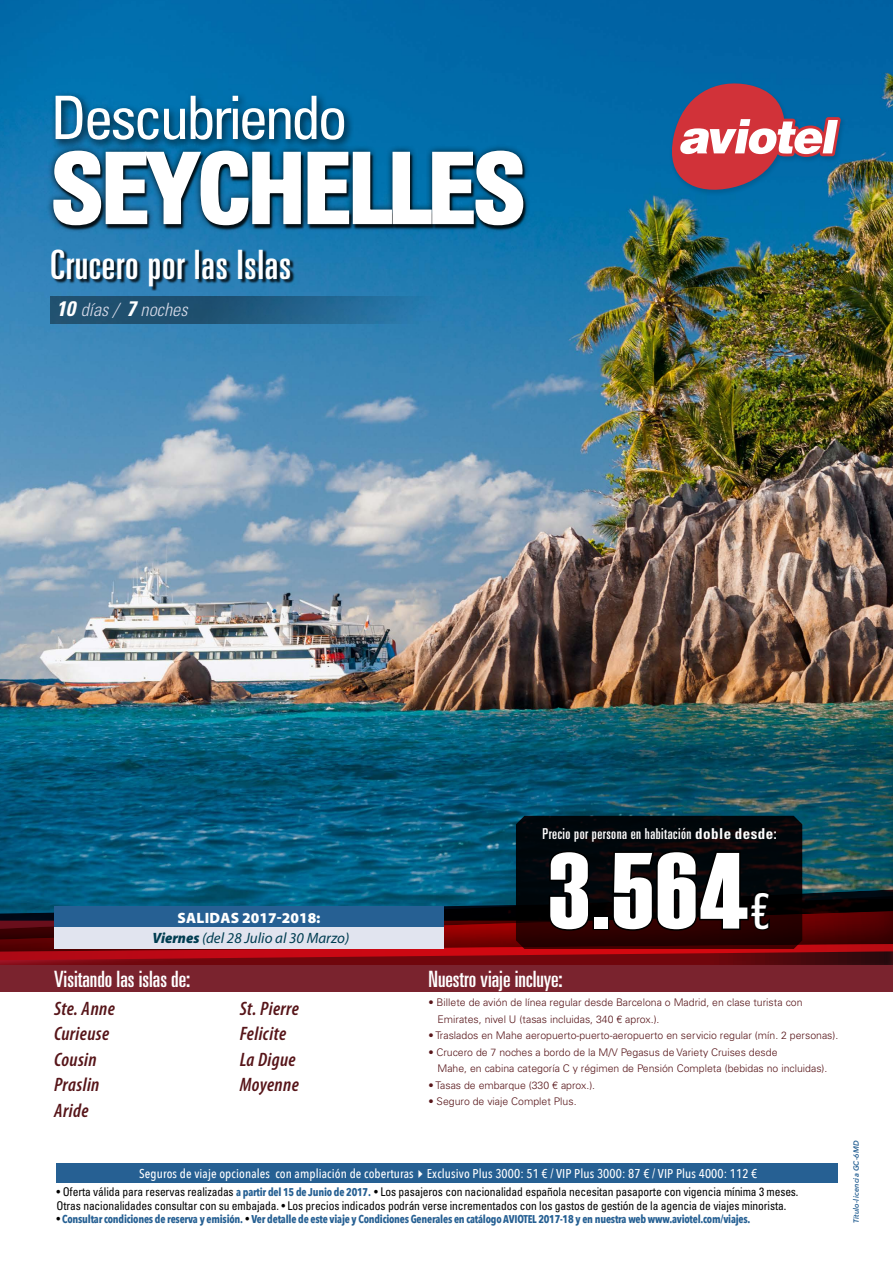
<style>
.page{position:relative;width:893px;height:1263px;background:#fff}
.page>*{position:absolute;margin:0;border:0;box-sizing:border-box;transform-origin:0 0}
.t1{font:108px "Haettenschweiler";color:#fff}
.t2{font:700 condensed 96px "Univers LT Std";letter-spacing:-.03em;color:#fff}
.t3{font:condensed 60px "Univers LT Std";letter-spacing:-.06em;color:#fff}
.t4{font:ultra-condensed 40.5px "Univers LT Std";letter-spacing:.02em;color:#fff}
.t5{font:ultra-condensed 22.5px "Univers LT Std";color:#fff}
.t6{font:italic 600 condensed 19.5px/25.5px "Myriad Pro";letter-spacing:.02em;color:#571519}
.t7{font:italic 300 condensed 18.3px "Univers LT Std";color:#d7dbe9}
.t8{font:italic 15px/20.4px "Myriad Pro";color:#003d51;text-align:center}
.t9{font:ultra-condensed 15px "Univers LT Std";letter-spacing:.03em;color:#fff}
.t10{font:500 12.75px "Avenir Next Condensed";letter-spacing:.01em;color:#fff}
.t11{font:condensed 12px/13.5px "Univers LT Std";letter-spacing:-.01em;color:#000;scale:.96 1}
.t12{font:700 11.25px "Avenir Next Condensed";letter-spacing:-.02em;color:#266093;scale:.96 1}
.t13{font:300 10.5px/16.5px "Univers LT Std";color:#571519}
.t14{font:italic 600 7.5px "Avenir Next";letter-spacing:.02em;color:#266093}
.s1{font-weight:700;font-size:21px;color:#fff}
.s2{font-weight:900;font-style:normal;color:#fff}
.s3{font-weight:900;font-stretch:semi-condensed}
.s4{font-weight:700;font-stretch:condensed}
.s5{font-family:"Univers LT Std";font-stretch:ultra-condensed;font-size:49.5px}
.s6{font-family:"Avenir Next Condensed";font-weight:700;font-stretch:normal;font-size:11.25px;color:#266093}
.s7{font-family:"Univers LT Std";font-weight:400;font-stretch:condensed;font-size:12px;color:#000}
</style>
<div class="page">
<div style="left:0;top:0;width:893px;height:940px;background:#000;opacity:.4"></div>
<div style="left:0;top:877px;width:893px;height:75px;background:#000;opacity:.6"></div>
<div style="left:0;top:906px;width:893px;height:82px;background:#000;opacity:.9"></div>
<svg style="left:0;top:895px;width:893px;height:66px;background:#571823"></svg>
<div style="left:51px;top:91px;width:304px;height:60px;background:#000;opacity:.75"></div>
<div style="left:46px;top:143px;width:485px;height:90px;background:#000;opacity:.8"></div>
<svg style="left:52px;top:149px;width:473px;height:78px"></svg>
<div style="left:0;top:966px;width:893px;height:26px;background:#7a232e"></div>
<div style="left:669px;top:82px;width:178px;height:115px;background:#000;opacity:.14"></div>
<svg style="left:664px;top:78px;width:177px;height:118px;background:#786785"></svg>
<div style="left:57px;top:1164px;width:781px;height:19px;background:#266093"></div>
<div style="left:53px;top:250px;width:242px;height:41px;background:#000;opacity:.8"></div>
<svg style="left:516px;top:816px;width:286px;height:133px;background:#0c0406"></svg>
<svg style="left:51px;top:297px;width:390px;height:27px;background:#225e84"></svg>
<div style="left:54px;top:906px;width:390px;height:21px;background:#266093"></div>
<div style="left:54px;top:927px;width:390px;height:22px;background:#e1e4ef"></div>
<h3 class="t3" style="left:51px;top:80px;width:299px">Descubriendo</h3>
<h2 class="t2" style="left:51px;top:130px;width:477px">SEYCHELLES</h2>
<h3 class="t4" style="left:51px;top:242px;width:242px">Crucero por las Islas</h3>
<h3 class="t7" style="left:57px;top:299px;width:132px"><span class="s1">10</span> días / <span class="s1">7</span> noches</h3>
<h3 class="t8" style="left:153px;top:908px;width:198px"><span class="s2">SALIDAS 2017-2018:<br></span><span class="s3">Viernes</span> (del 28 Julio al 30 Marzo)</h3>
<h3 class="t5" style="left:54px;top:966px;width:138px">Visitando las islas de:</h3>
<h3 class="t6" style="left:54px;top:996px;width:62px">Ste. Anne<br>Curieuse<br>Cousin<br>Praslin<br>Aride</h3>
<h3 class="t6" style="left:240px;top:996px;width:61px">St. Pierre<br>Felicite<br>La Digue<br>Moyenne</h3>
<h3 class="t9" style="left:542px;top:825px;width:236px">Precio por persona en habitación <span class="s4">doble desde</span>:</h3>
<h1 class="t1" style="left:549px;top:817px;width:222px">3.564<span class="s5">€</span></h1>
<h3 class="t5" style="left:428px;top:966px;width:136px">Nuestro viaje incluye:</h3>
<p class="t13" style="left:437px;top:994px;width:367px;text-indent:-9px">• Billete de avión de línea regular desde Barcelona o Madrid, en clase turista con<br>Emirates, nivel U (tasas incluidas, 340 € aprox.).</p>
<p class="t13" style="left:428px;top:1027px;width:411px">• Traslados en Mahe aeropuerto-puerto-aeropuerto en servicio regular (mín. 2 personas).</p>
<p class="t13" style="left:437px;top:1044px;width:392px;text-indent:-9px">• Crucero de 7 noches a bordo de la M/V Pegasus de Variety Cruises desde<br>Mahe, en cabina categoría C y régimen de Pensión Completa (bebidas no incluidas).</p>
<p class="t13" style="left:428px;top:1077px;width:168px">• Tasas de embarque (330 € aprox.).</p>
<p class="t13" style="left:428px;top:1093px;width:150px">• Seguro de viaje Complet Plus.</p>
<p class="t10" style="left:139px;top:1165px;width:620px">Seguros de viaje opcionales con ampliación de coberturas✔Exclusivo Plus 3000: 51 € / VIP Plus 3000: 87 € / VIP Plus 4000: 112 €</p>
<p class="t11" style="left:57px;top:1185px;width:774px">• Oferta válida para reservas realizadas <span class="s6">a partir del 15 de Junio de 2017.</span> • Los pasajeros con nacionalidad española necesitan pasaporte con vigencia mínima 3 meses.<br>Otras nacionalidades consultar con su embajada. • Los precios indicados podrán verse incrementados con los gastos de gestión de la agencia de viajes minorista.</p>
<p class="t12" style="left:57px;top:1212px;width:724px"><span class="s7">•</span> Consultar condiciones de reserva y emisión. <span class="s7">•</span> Ver detalle de este viaje y Condiciones Generales en catálogo AVIOTEL 2017-18 y en nuestra web www.aviotel.com/viajes.</p>
<p class="t14" style="left:852px;top:1223px;width:85px;rotate:-90deg">Título-licencia GC-6MD</p>
</div>
